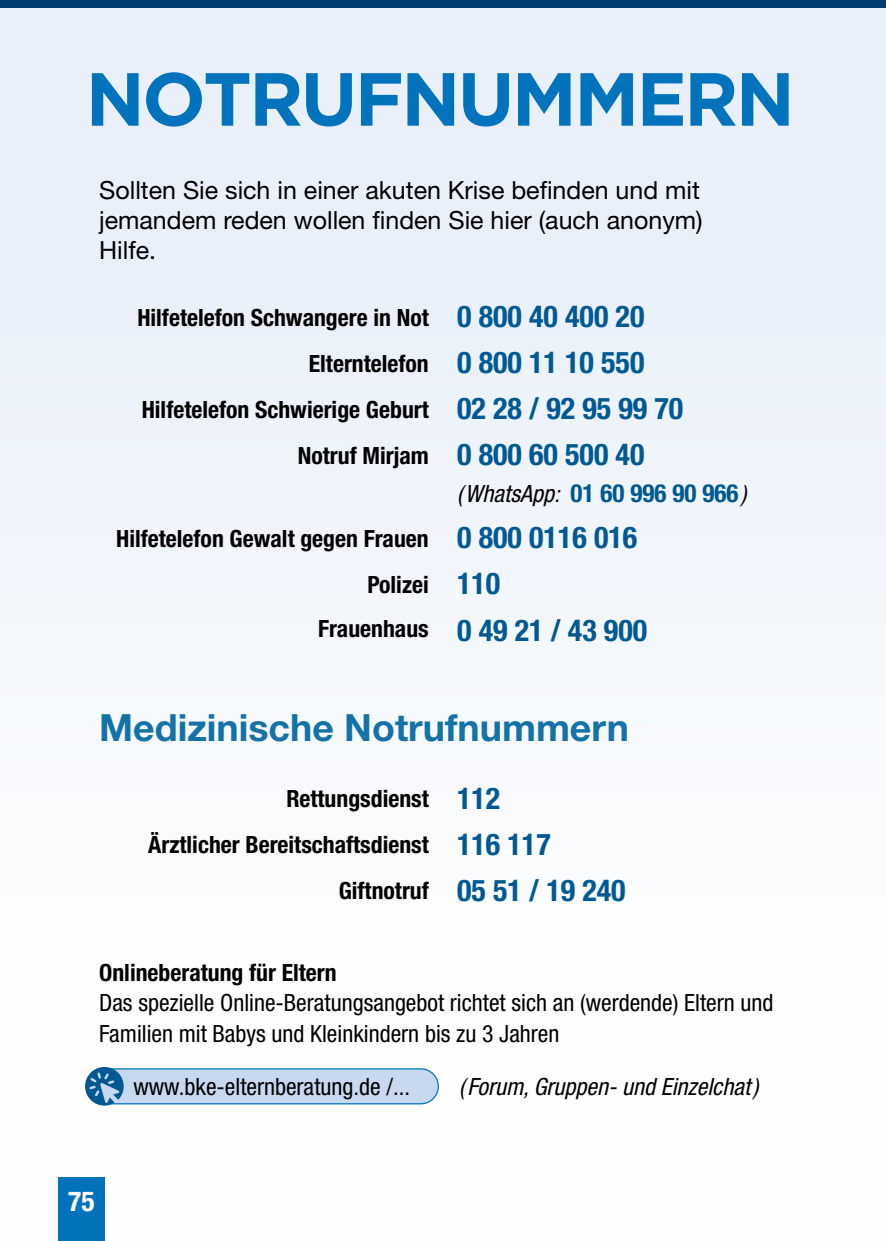
<style>
.page{position:relative;width:886px;height:1241px;background:#fff}
.page>*{position:absolute;margin:0;border:0;box-sizing:border-box;transform-origin:0 0}
.t1{font:700 75px "Gotham";letter-spacing:-.035em;color:#0073bc}
.t2{font:700 37.5px "Helvetica Neue";color:#1372a7}
.t3{font:700 condensed 30px/46px "Helvetica Neue";color:#005993}
.t4{font:700 condensed 27.5px "Helvetica Neue";color:#fff}
.t5{font:25px/30px "Helvetica Neue";color:#000;text-align:justify}
.t6{font:700 condensed 25px "Helvetica Neue";color:#005993}
.t7{font:700 condensed 23.75px/46px "Helvetica Neue";color:#000;text-align:right}
.t8{font:condensed 23.75px/30px "Helvetica Neue";color:#000}
.t9{font:italic condensed 23.75px "Helvetica Neue";color:#000}
.s1{font-weight:400;font-style:italic;font-size:23.75px;color:#000}
</style>
<div class="page">
<div style="left:0;top:7px;width:886px;height:1233px;background:#f3f7fc"></div>
<div style="left:0;top:0;width:886px;height:7px;background:#003b71"></div>
<div style="left:87px;top:1068px;width:351px;height:35px;background:#c8d8f1;border-radius:17px"></div>
<div style="left:86px;top:1068px;width:353px;height:36px;border:1px solid #0073bc;border-radius:17px"></div>
<svg style="left:85px;top:1066px;width:39px;height:39px"></svg>
<div style="left:58px;top:1176px;width:47px;height:64px;background:#0073bc"></div>
<h1 class="t1" style="left:86px;top:56px;width:711px">NOTRUFNUMMERN</h1>
<p class="t5" style="left:99px;top:174px;width:605px">Sollten Sie sich in einer akuten Krise befinden und mit jemandem reden wollen finden Sie hier (auch anonym)<br>Hilfe.</p>
<p class="t7" style="left:137px;top:294px;width:293px">Hilfetelefon Schwangere in Not<br>Elterntelefon<br>Hilfetelefon Schwierige Geburt<br>Notruf Mirjam</p>
<p class="t7" style="left:116px;top:515px;width:314px">Hilfetelefon Gewalt gegen Frauen<br>Polizei</p>
<p class="t7" style="left:318px;top:605px;width:112px">Frauenhaus</p>
<p class="t3" style="left:457px;top:293px;width:227px">0 800 40 400 20<br>0 800 11 10 550<br>02 28 / 92 95 99 70<br>0 800 60 500 40</p>
<p class="t6" style="left:457px;top:478px;width:291px"><span class="s1">(WhatsApp:</span> 01 60 996 90 966<span class="s1">)</span></p>
<p class="t3" style="left:457px;top:514px;width:191px">0 800 0116 016<br>110<br>0 49 21 / 43 900</p>
<h2 class="t2" style="left:99px;top:704px;width:531px">Medizinische Notrufnummern</h2>
<p class="t7" style="left:148px;top:775px;width:282px">Rettungsdienst<br>Ärztlicher Bereitschaftsdienst<br>Giftnotruf</p>
<p class="t3" style="left:457px;top:774px;width:170px">112<br>116 117<br>05 51 / 19 240</p>
<p class="t7" style="left:99px;top:949px;width:239px">Onlineberatung für Eltern</p>
<p class="t8" style="left:99px;top:987px;width:676px">Das spezielle Online-Beratungsangebot richtet sich an (werdende) Eltern und<br>Familien mit Babys und Kleinkindern bis zu 3 Jahren</p>
<p class="t8" style="left:133px;top:1071px;width:278px">www.bke-elternberatung.de /...</p>
<p class="t9" style="left:459px;top:1072px;width:301px">(Forum, Gruppen- und Einzelchat)</p>
<p class="t4" style="left:68px;top:1184px;width:28px">75</p>
</div>
